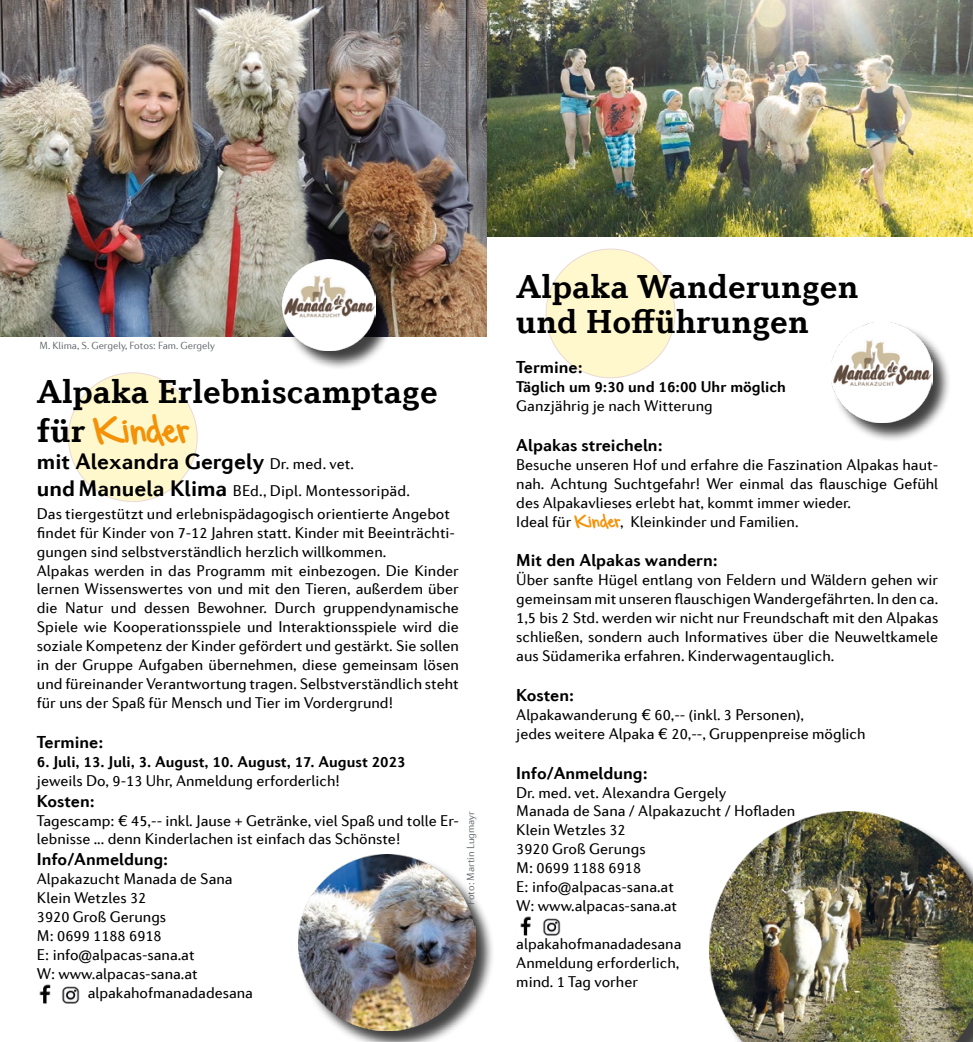
<style>
.page{position:relative;width:973px;height:1042px;background:#fff}
.page>*{position:absolute;margin:0;border:0;box-sizing:border-box;transform-origin:0 0}
.t1{font:43.75px "Gregs Hand";color:#f39207}
.t2{font:700 35px/35px "Diverda Serif Com";color:#000}
.t3{font:700 22.75px "Diverda Sans Com";color:#000}
.t4{font:700 17.5px "Diverda Sans Com";color:#000}
.t5{font:15.75px/18.9px "Diverda Sans Com";color:#000}
.t6{font:700 15.75px "Diverda Sans Com";color:#000}
.t7{font:300 10.5px "Diverda Sans Com";color:#5d6366}
.s1{font-family:"Diverda Serif Com";font-weight:700;font-size:35px;color:#000}
.s2{font-weight:400;font-size:15.75px}
.s3{font-weight:700;font-size:22.75px}
.s4{font-family:"Gregs Hand";font-size:21px;color:#f39207}
</style>
<div class="page">
<div style="left:546px;top:249px;width:128px;height:129px;background:#fff8cd;border-radius:50%"></div>
<img style="left:486px;top:0;width:486px;height:237px">
<div style="left:831px;top:323px;width:120px;height:119px;background:#000;opacity:.75"></div>
<img style="left:831px;top:322px;width:101px;height:100px">
<img style="left:0;top:0;width:486px;height:336px">
<div style="left:283px;top:260px;width:112px;height:110px;background:#000;opacity:.75"></div>
<img style="left:283px;top:259px;width:92px;height:92px">
<div style="left:68px;top:373px;width:129px;height:128px;background:#fff8cd;border-radius:50%"></div>
<div style="left:298px;top:854px;width:196px;height:188px;background:#000;opacity:.75"></div>
<img style="left:298px;top:854px;width:177px;height:177px">
<img style="left:709px;top:811px;width:263px;height:231px">
<img style="left:520px;top:916px;width:41px;height:20px">
<img style="left:39px;top:984px;width:41px;height:20px">
<p class="t7" style="left:40px;top:339px;width:177px">M. Klima, S. Gergely, Fotos: Fam. Gergely</p>
<h2 class="t2" style="left:37px;top:374px;width:402px">Alpaka Erlebniscamptage</h2>
<h1 class="t1" style="left:37px;top:401px;width:153px"><span class="s1">für</span> Kinder</h1>
<h3 class="t3" style="left:37px;top:448px;width:319px">mit Alexandra Gergely <span class="s2">Dr. med. vet.</span></h3>
<p class="t5" style="left:37px;top:480px;width:414px;line-height:22.4px"><span class="s3">und Manuela Klima</span> BEd., Dipl. Montessoripäd.<br>Das tiergestützt und erlebnispädagogisch orientierte Angebot</p>
<p class="t5" style="left:37px;top:523px;width:423px">findet für Kinder von 7-12 Jahren statt. Kinder mit Beeinträchti&shy;gungen sind selbstverständlich herzlich willkommen.<br>Alpakas werden in das Programm mit einbezogen. Die Kinder lernen Wissenswertes von und mit den Tieren, außerdem über die Natur und dessen Bewohner. Durch gruppendynamische Spiele wie Kooperationsspiele und Interaktionsspiele wird die soziale Kompetenz der Kinder gefördert und gestärkt. Sie sollen in der Gruppe Aufgaben übernehmen, diese gemeinsam lösen und füreinander Verantwortung tragen. Selbstverständlich steht für uns der Spaß für Mensch und Tier im Vordergrund!</p>
<p class="t4" style="left:37px;top:731px;width:68px">Termine:</p>
<p class="t6" style="left:37px;top:752px;width:370px">6. Juli, 13. Juli, 3. August, 10. August, 17. August 2023</p>
<p class="t5" style="left:37px;top:771px;width:304px">jeweils Do, 9-13 Uhr, Anmeldung erforderlich!</p>
<p class="t4" style="left:37px;top:790px;width:59px">Kosten:</p>
<p class="t5" style="left:37px;top:810px;width:423px">Tagescamp: € 45,-- inkl. Jause + Getränke, viel Spaß und tolle Er&shy;lebnisse ... denn Kinderlachen ist einfach das Schönste!</p>
<p class="t4" style="left:37px;top:849px;width:133px">Info/Anmeldung:</p>
<p class="t5" style="left:37px;top:869px;width:197px">Alpakazucht Manada de Sana<br>Klein Wetzles 32<br>3920 Groß Gerungs<br>M: 0699 1188 6918<br>E: info@alpacas-sana.at<br>W: www.alpacas-sana.at</p>
<p class="t5" style="left:88px;top:983px;width:167px">alpakahofmanadadesana</p>
<p class="t7" style="left:464px;top:905px;width:95px;rotate:-90deg">Foto: Martin Lugmayr</p>
<h2 class="t2" style="left:516px;top:269px;width:343px">Alpaka Wanderungen und Hofführungen</h2>
<p class="t4" style="left:516px;top:357px;width:68px">Termine:</p>
<p class="t6" style="left:516px;top:377px;width:271px">Täglich um 9:30 und 16:00 Uhr möglich</p>
<p class="t5" style="left:516px;top:396px;width:198px">Ganzjährig je nach Witterung</p>
<p class="t4" style="left:516px;top:435px;width:148px">Alpakas streicheln:</p>
<p class="t5" style="left:516px;top:455px;width:423px">Besuche unseren Hof und erfahre die Faszination Alpakas haut&shy;nah. Achtung Suchtgefahr! Wer einmal das flauschige Gefühl des Alpakavlieses erlebt hat, kommt immer wieder.<br>Ideal für <span class="s4">Kinder</span>, Kleinkinder und Familien.</p>
<p class="t4" style="left:516px;top:550px;width:203px">Mit den Alpakas wandern:</p>
<p class="t5" style="left:516px;top:570px;width:423px;text-align:justify">Über sanfte Hügel entlang von Feldern und Wäldern gehen wir gemeinsam mit unseren flauschigen Wandergefährten. In den ca.<br>1,5 bis 2 Std. werden wir nicht nur Freundschaft mit den Alpakas schließen, sondern auch Informatives über die Neuweltkamele aus Südamerika erfahren. Kinderwagentauglich.</p>
<p class="t4" style="left:516px;top:684px;width:59px">Kosten:</p>
<p class="t5" style="left:516px;top:705px;width:351px">Alpakawanderung € 60,-- (inkl. 3 Personen),<br>jedes weitere Alpaka € 20,--, Gruppenpreise möglich</p>
<p class="t4" style="left:516px;top:762px;width:133px">Info/Anmeldung:</p>
<p class="t5" style="left:516px;top:782px;width:280px">Dr. med. vet. Alexandra Gergely<br>Manada de Sana / Alpakazucht / Hofladen<br>Klein Wetzles 32<br>3920 Groß Gerungs<br>M: 0699 1188 6918<br>E: info@alpacas-sana.at<br>W: www.alpacas-sana.at</p>
<p class="t5" style="left:516px;top:934px;width:167px">alpakahofmanadadesana<br>Anmeldung erforderlich, mind. 1 Tag vorher</p>
</div>
